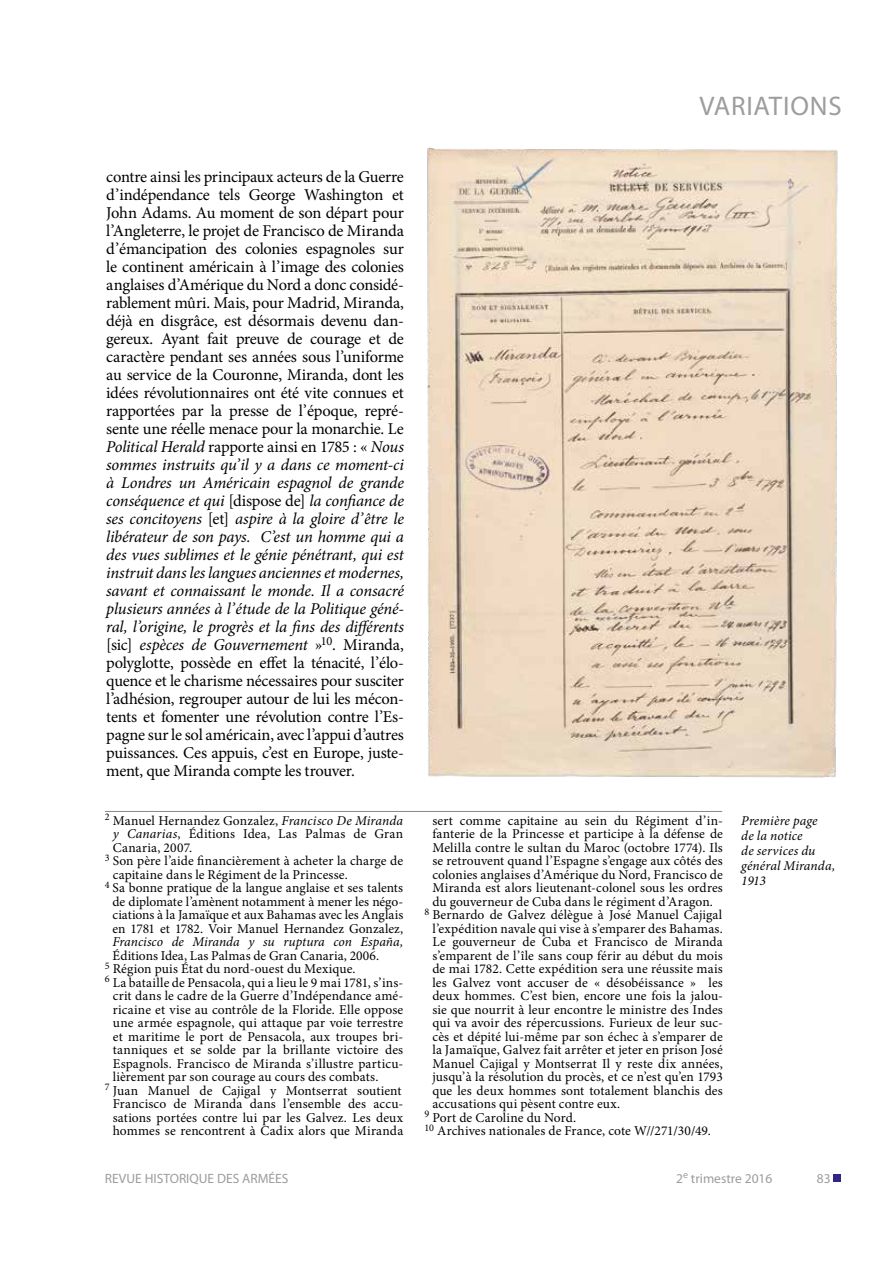
<style>
.page{position:relative;width:893px;height:1263px;background:#fff}
.page>*{position:absolute;margin:0;border:0;box-sizing:border-box;transform-origin:0 0}
.t1{font:27px "Myriad Pro";letter-spacing:.03em;color:#9d9d9c}
.t2{font:16.5px/18px "Minion Pro";letter-spacing:-.02em;color:#000;text-align:justify}
.t3{font:13.5px "Minion Pro";letter-spacing:.005em;color:#000}
.t4{font:italic 13.5px/15px "Minion Pro";letter-spacing:.005em;color:#000}
.t5{font:13.5px "Myriad Pro";color:#9d9d9c}
.s1{font-style:italic}
</style>
<div class="page">
<img style="left:427px;top:147px;width:411px;height:631px">
<div style="left:833px;top:1175px;width:7px;height:7px;background:#312783"></div>
<hr style="left:105px;top:811px;width:617px;height:1px;background:#878787">
<h1 class="t1" style="left:699px;top:89px;width:144px">VARIATIONS</h1>
<p class="t2" style="left:106px;top:168px;width:299px">contre ainsi les principaux acteurs de la Guerre d’indépendance tels George Washington et John Adams. Au moment de son départ pour l’Angleterre, le projet de Francisco de Miranda d’émancipation des colonies espagnoles sur le continent américain à l’image des colonies anglaises d’Amérique du Nord a donc considé&shy;rablement mûri. Mais, pour Madrid, Miranda, déjà en disgrâce, est désormais devenu dan&shy;gereux. Ayant fait preuve de courage et de caractère pendant ses années sous l’uniforme au service de la Couronne, Miranda, dont les idées révolutionnaires ont été vite connues et rapportées par la presse de l’époque, repré&shy;sente une réelle menace pour la monarchie. Le <span class="s1">Political Herald</span> rapporte ainsi en 1785 : « <span class="s1">Nous sommes instruits qu’il y a dans ce moment-ci à Londres un Américain espagnol de grande conséquence et qui</span> [dispose de] <span class="s1">la confiance de ses concitoyens</span> [et] <span class="s1">aspire à la gloire d’être le libérateur de son pays. C’est un homme qui a des vues sublimes et le génie pénétrant, qui est instruit dans les langues anciennes et modernes, savant et connaissant le monde. Il a consacré plusieurs années à l’étude de la Politique géné&shy;ral, l’origine, le progrès et la fins des différents </span>[sic] <span class="s1">espèces de Gouvernement</span> »<sup>10</sup>. Miranda, polyglotte, possède en effet la ténacité, l’élo&shy;quence et le charisme nécessaires pour susciter l’adhésion, regrouper autour de lui les mécon&shy;tents et fomenter une révolution contre l’Es&shy;pagne sur le sol américain, avec l’appui d’autres puissances. Ces appuis, c’est en Europe, juste&shy;ment, que Miranda compte les trouver.</p>
<p class="t3" style="left:105px;top:811px;width:300px"><sup>2</sup> Manuel Hernandez Gonzalez, <span class="s1">Francisco De Miranda</span></p>
<p class="t3" style="left:113px;top:825px;width:292px"><span class="s1">y Canarias</span>, Éditions Idea, Las Palmas de Gran</p>
<p class="t3" style="left:113px;top:838px;width:81px">Canaria, 2007.</p>
<p class="t3" style="left:105px;top:852px;width:300px"><sup>3</sup> Son père l’aide financièrement à acheter la charge de</p>
<p class="t3" style="left:113px;top:865px;width:237px">capitaine dans le Régiment de la Princesse.</p>
<p class="t3" style="left:105px;top:879px;width:300px"><sup>4</sup> Sa bonne pratique de la langue anglaise et ses talents</p>
<p class="t3" style="left:113px;top:892px;width:292px">de diplomate l’amènent notamment à mener les négo-</p>
<p class="t3" style="left:113px;top:906px;width:292px">ciations à la Jamaïque et aux Bahamas avec les Anglais</p>
<p class="t3" style="left:113px;top:919px;width:292px">en 1781 et 1782. Voir Manuel Hernandez Gonzalez,</p>
<p class="t4" style="left:113px;top:934px;width:292px">Francisco de Miranda y su ruptura con España,</p>
<p class="t3" style="left:113px;top:946px;width:268px">Éditions Idea, Las Palmas de Gran Canaria, 2006.</p>
<p class="t3" style="left:105px;top:960px;width:252px"><sup>5</sup> Région puis État du nord-ouest du Mexique.</p>
<p class="t3" style="left:105px;top:973px;width:300px"><sup>6</sup> La bataille de Pensacola, qui a lieu le 9 mai 1781, s’ins-</p>
<p class="t3" style="left:113px;top:987px;width:292px">crit dans le cadre de la Guerre d’Indépendance amé-</p>
<p class="t3" style="left:113px;top:1000px;width:292px">ricaine et vise au contrôle de la Floride. Elle oppose</p>
<p class="t3" style="left:113px;top:1014px;width:292px">une armée espagnole, qui attaque par voie terrestre</p>
<p class="t3" style="left:113px;top:1027px;width:292px">et maritime le port de Pensacola, aux troupes bri-</p>
<p class="t3" style="left:113px;top:1041px;width:292px">tanniques et se solde par la brillante victoire des</p>
<p class="t3" style="left:113px;top:1054px;width:292px">Espagnols. Francisco de Miranda s’illustre particu-</p>
<p class="t3" style="left:113px;top:1068px;width:267px">lièrement par son courage au cours des combats.</p>
<p class="t3" style="left:105px;top:1081px;width:298px"><sup>7</sup> Juan Manuel de Cajigal y Montserrat soutient</p>
<p class="t3" style="left:113px;top:1095px;width:292px">Francisco de Miranda dans l’ensemble des accu-</p>
<p class="t3" style="left:113px;top:1108px;width:292px">sations portées contre lui par les Galvez. Les deux</p>
<p class="t3" style="left:113px;top:1122px;width:292px">hommes se rencontrent à Cadix alors que Miranda</p>
<p class="t3" style="left:432px;top:811px;width:292px">sert comme capitaine au sein du Régiment d’in-</p>
<p class="t3" style="left:432px;top:825px;width:292px">fanterie de la Princesse et participe à la défense de</p>
<p class="t3" style="left:432px;top:838px;width:292px">Melilla contre le sultan du Maroc (octobre 1774). Ils</p>
<p class="t3" style="left:432px;top:852px;width:292px">se retrouvent quand l’Espagne s’engage aux côtés des</p>
<p class="t3" style="left:432px;top:865px;width:292px">colonies anglaises d’Amérique du Nord, Francisco de</p>
<p class="t3" style="left:432px;top:879px;width:292px">Miranda est alors lieutenant-colonel sous les ordres</p>
<p class="t3" style="left:432px;top:892px;width:282px">du gouverneur de Cuba dans le régiment d’Aragon.</p>
<p class="t3" style="left:424px;top:906px;width:299px"><sup>8</sup> Bernardo de Galvez délègue à José Manuel Cajigal</p>
<p class="t3" style="left:432px;top:919px;width:292px">l’expédition navale qui vise à s’emparer des Bahamas.</p>
<p class="t3" style="left:432px;top:933px;width:292px">Le gouverneur de Cuba et Francisco de Miranda</p>
<p class="t3" style="left:432px;top:946px;width:292px">s’emparent de l’île sans coup férir au début du mois</p>
<p class="t3" style="left:432px;top:960px;width:292px">de mai 1782. Cette expédition sera une réussite mais</p>
<p class="t3" style="left:432px;top:973px;width:292px">les Galvez vont accuser de « désobéissance » les</p>
<p class="t3" style="left:432px;top:987px;width:292px">deux hommes. C’est bien, encore une fois la jalou-</p>
<p class="t3" style="left:432px;top:1000px;width:292px">sie que nourrit à leur encontre le ministre des Indes</p>
<p class="t3" style="left:432px;top:1014px;width:292px">qui va avoir des répercussions. Furieux de leur suc-</p>
<p class="t3" style="left:432px;top:1027px;width:292px">cès et dépité lui-même par son échec à s’emparer de</p>
<p class="t3" style="left:432px;top:1041px;width:292px">la Jamaïque, Galvez fait arrêter et jeter en prison José</p>
<p class="t3" style="left:432px;top:1054px;width:292px">Manuel Cajigal y Montserrat Il y reste dix années,</p>
<p class="t3" style="left:432px;top:1068px;width:292px">jusqu’à la résolution du procès, et ce n’est qu’en 1793</p>
<p class="t3" style="left:432px;top:1081px;width:292px">que les deux hommes sont totalement blanchis des</p>
<p class="t3" style="left:432px;top:1095px;width:189px">accusations qui pèsent contre eux.</p>
<p class="t3" style="left:424px;top:1108px;width:153px"><sup>9</sup> Port de Caroline du Nord.</p>
<p class="t3" style="left:424px;top:1122px;width:288px"><sup>10</sup> Archives nationales de France, cote W//271/30/49.</p>
<p class="t4" style="left:741px;top:813px;width:95px">Première page<br>de la notice<br>de services du général Miranda,<br>1913</p>
<p class="t5" style="left:105px;top:1170px;width:185px">REVUE HISTORIQUE DES ARMÉES</p>
<p class="t5" style="left:676px;top:1170px;width:98px">2<sup>e</sup> trimestre 2016</p>
<p class="t5" style="left:817px;top:1170px;width:15px">83</p>
</div>
